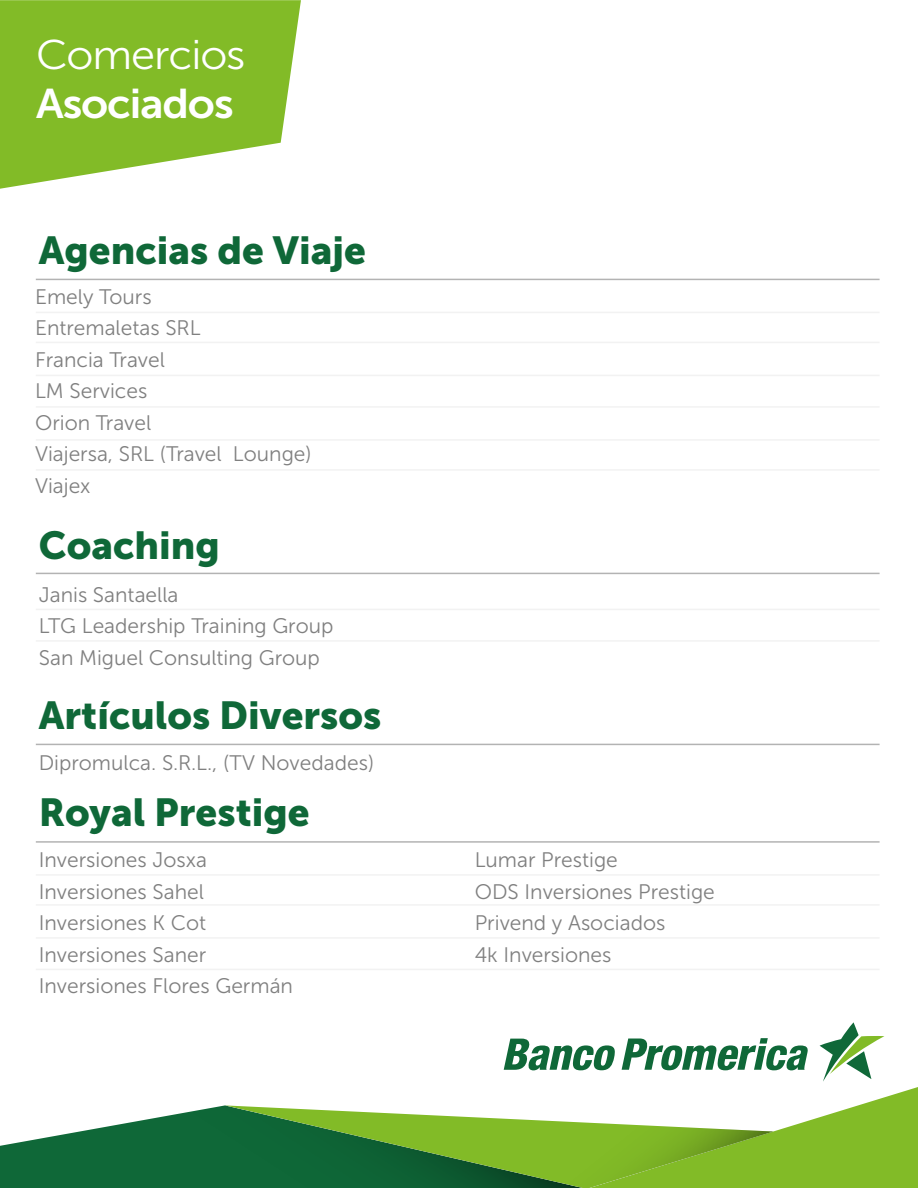
<style>
.page{position:relative;width:918px;height:1188px;background:#fff}
.page>*{position:absolute;margin:0;border:0;box-sizing:border-box;transform-origin:0 0}
.t1{font:41.4px "Museo Sans 300";letter-spacing:-.025em;color:#fff;scale:1.05 1}
.t2{font:41.4px "Museo Sans 700";letter-spacing:-.025em;color:#fff;scale:1.05 1}
.t3{font:38.85px "Museo Sans 900";color:#0f6838}
.t4{font:21px/31.5px "Museo Sans 300";color:#808080}
</style>
<div class="page">
<svg style="left:0;top:0;width:301px;height:189px;background:#94c546"></svg>
<svg style="left:0;top:1105px;width:225px;height:83px;fill:#0f6838"></svg>
<svg style="left:225px;top:1105px;width:279px;height:83px;background:#468b42"></svg>
<svg style="left:504px;top:1022px;width:414px;height:166px"></svg>
<hr style="left:36px;top:279px;width:844px;height:1px;background:#b3b3b3">
<hr style="left:36px;top:573px;width:844px;height:1px;background:#b3b3b3">
<hr style="left:36px;top:312px;width:844px;height:1px;background:#f2f2f2">
<hr style="left:36px;top:342px;width:844px;height:1px;background:#f2f2f2">
<hr style="left:36px;top:375px;width:844px;height:1px;background:#f2f2f2">
<hr style="left:36px;top:406px;width:844px;height:2px;background:#f2f2f2">
<hr style="left:36px;top:439px;width:844px;height:2px;background:#f2f2f2">
<hr style="left:36px;top:469px;width:844px;height:2px;background:#f2f2f2">
<hr style="left:36px;top:640px;width:844px;height:2px;background:#f2f2f2">
<hr style="left:36px;top:609px;width:844px;height:1px;background:#f2f2f2">
<hr style="left:36px;top:841px;width:844px;height:2px;background:#b3b3b3">
<hr style="left:36px;top:874px;width:844px;height:2px;background:#f2f2f2">
<hr style="left:36px;top:904px;width:844px;height:2px;background:#f2f2f2">
<hr style="left:36px;top:937px;width:844px;height:2px;background:#f2f2f2">
<hr style="left:36px;top:969px;width:844px;height:1px;background:#f2f2f2">
<hr style="left:36px;top:744px;width:844px;height:1px;background:#b3b3b3">
<h1 class="t1" style="left:36px;top:32px;width:201px">Comercios</h1>
<h1 class="t2" style="left:36px;top:81px;width:190px">Asociados</h1>
<h2 class="t3" style="left:39px;top:228px;width:329px">Agencias de Viaje</h2>
<p class="t4" style="left:35px;top:281px;width:278px">Emely Tours<br>Entremaletas SRL<br>Francia Travel<br>LM Services<br>Orion Travel<br>Viajersa, SRL (Travel Lounge)<br>Viajex</p>
<h2 class="t3" style="left:39px;top:523px;width:183px">Coaching</h2>
<p class="t4" style="left:39px;top:579px;width:296px">Janis Santaella<br>LTG Leadership Training Group<br>San Miguel Consulting Group</p>
<h2 class="t3" style="left:39px;top:693px;width:344px">Artículos Diversos</h2>
<p class="t4" style="left:39px;top:747px;width:337px">Dipromulca. S.R.L., (TV Novedades)</p>
<h2 class="t3" style="left:39px;top:791px;width:272px">Royal Prestige</h2>
<p class="t4" style="left:39px;top:844px;width:256px">Inversiones Josxa<br>Inversiones Sahel<br>Inversiones K Cot<br>Inversiones Saner<br>Inversiones Flores Germán</p>
<p class="t4" style="left:475px;top:844px;width:242px">Lumar Prestige<br>ODS Inversiones Prestige<br>Privend y Asociados<br>4k Inversiones</p>
</div>
